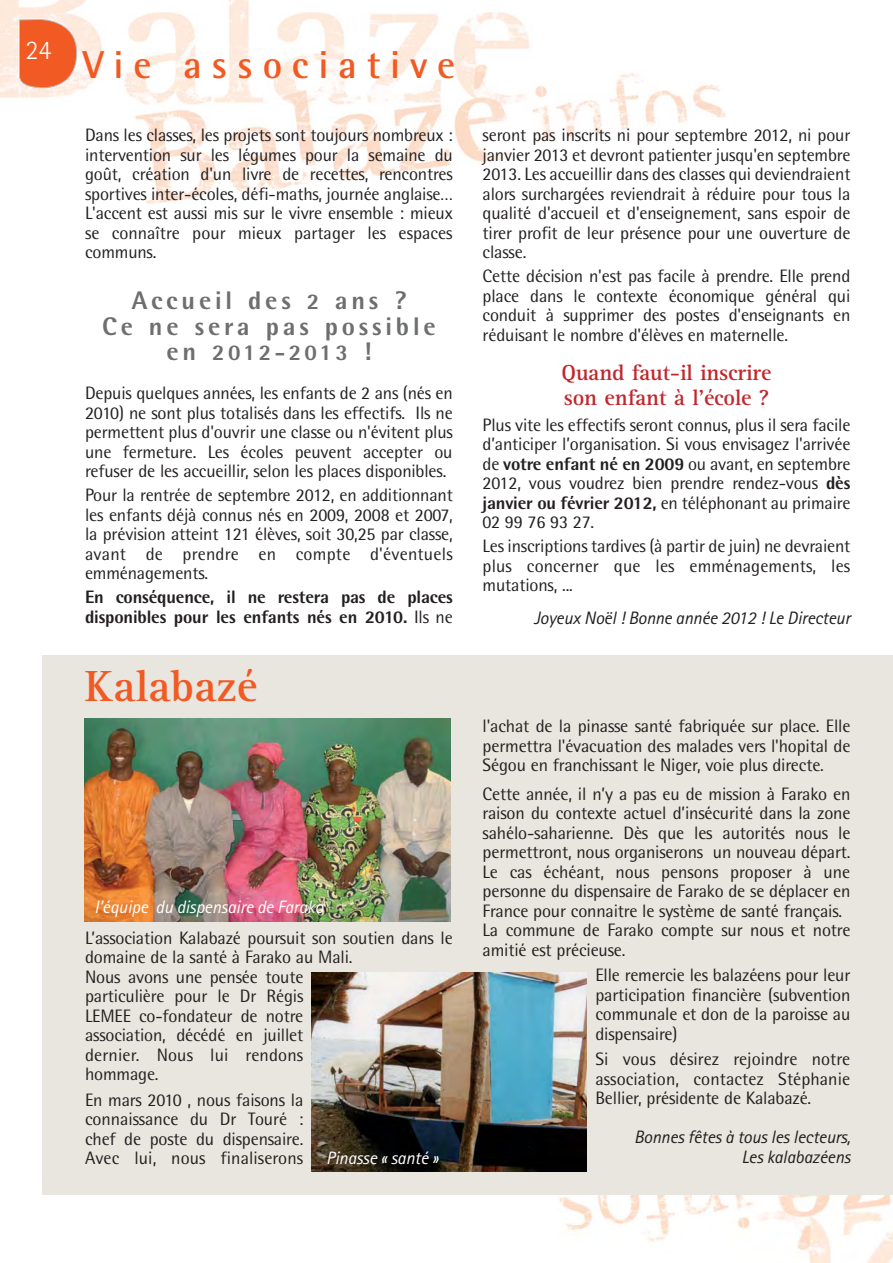
<style>
.page{position:relative;width:893px;height:1263px;background:#fff}
.page>*{position:absolute;margin:0;border:0;box-sizing:border-box;transform-origin:0 0}
.t1{font:700 45px "Rotis Serif";color:#f15a22}
.t2{font:700 39px "Rotis Semi Sans";letter-spacing:.25em;color:#f15a22}
.t3{font:300 27px "Rotis Sans Serif";color:#fff}
.t4{font:800 25.5px/25.5px "Rotis Semi Sans";letter-spacing:.15em;color:#6d6e70;text-align:center}
.t5{font:700 22.5px/25.5px "Rotis Serif";letter-spacing:-.01em;color:#c1272d}
.t6{font:800 22.5px "Rotis Semi Sans";letter-spacing:.15em;color:#6d6e70}
.t7{font:18px/19.5px "Rotis Semi Sans";letter-spacing:-.01em;color:#231f20;text-align:justify}
.t8{font:italic 18px/19.5px "Rotis Sans Serif";letter-spacing:-.01em;color:#231f20;text-align:right}
.t9{font:800 18px/19.5px "Rotis Semi Sans";letter-spacing:-.01em;color:#231f20}
.t10{font:italic 18px "Rotis Sans Serif";letter-spacing:-.01em;color:#fff}
.s1{font-size:22.5px}
.s2{font-size:25.5px}
.s3{font-weight:400}
.s4{font-weight:800}
</style>
<div class="page">
<img style="left:0;top:0;width:726px;height:204px">
<img style="left:556px;top:1194px;width:337px;height:69px">
<svg style="left:19px;top:19px;width:58px;height:69px;background:#ef7243"></svg>
<div style="left:43px;top:655px;width:850px;height:539px;background:#e9e6df"></div>
<img style="left:312px;top:973px;width:275px;height:198px">
<img style="left:84px;top:719px;width:367px;height:203px">
<h3 class="t3" style="left:26px;top:40px;width:27px">24</h3>
<h2 class="t2" style="left:83px;top:51px;width:374px">Vie associative</h2>
<p class="t7" style="left:85px;top:127px;width:369px">Dans les classes, les projets sont toujours nombreux : intervention sur les légumes pour la semaine du goût, création d'un livre de recettes, rencontres sportives inter-écoles, défi-maths, journée anglaise… L'accent est aussi mis sur le vivre ensemble : mieux se connaître pour mieux partager les espaces communs.</p>
<h3 class="t4" style="left:102px;top:291px;width:335px">Accueil des <span class="s1">2</span> ans ?<br>Ce ne sera pas possible</h3>
<p class="t6" style="left:166px;top:345px;width:207px"><span class="s2">en</span> 2012-2013 <span class="s2">!</span></p>
<p class="t7" style="left:85px;top:385px;width:369px">Depuis quelques années, les enfants de 2 ans (nés en 2010) ne sont plus totalisés dans les effectifs. Ils ne permettent plus d'ouvrir une classe ou n'évitent plus une fermeture. Les écoles peuvent accepter ou refuser de les accueillir, selon les places disponibles.</p>
<p class="t7" style="left:85px;top:487px;width:369px">Pour la rentrée de septembre 2012, en additionnant les enfants déjà connus nés en 2009, 2008 et 2007, la prévision atteint 121 élèves, soit 30,25 par classe, avant de prendre en compte d'éventuels emménagements.</p>
<p class="t9" style="left:85px;top:589px;width:369px">En conséquence, il ne restera pas de places disponibles pour les enfants nés en 2010. <span class="s3">Ils ne</span></p>
<h1 class="t1" style="left:85px;top:669px;width:174px">Kalabazé</h1>
<p class="t10" style="left:95px;top:901px;width:230px">l’équipe du dispensaire de Farako</p>
<p class="t7" style="left:85px;top:930px;width:369px;text-align:left">L’association Kalabazé poursuit son soutien dans le domaine de la santé à Farako au Mali.<br>Nous avons une pensée toute<br>particulière pour le Dr Régis<br>LEMEE co-fondateur de notre<br>association, décédé en juillet<br>dernier. Nous lui rendons<br>hommage.</p>
<p class="t7" style="left:85px;top:1092px;width:220px">En mars 2010 , nous faisons la connaissance du Dr Touré : chef de poste du dispensaire.<br>Avec lui, nous finaliserons</p>
<p class="t10" style="left:326px;top:1151px;width:114px">Pinasse « santé »</p>
<p class="t7" style="left:483px;top:127px;width:369px">seront pas inscrits ni pour septembre 2012, ni pour janvier 2013 et devront patienter jusqu'en septembre 2013. Les accueillir dans des classes qui deviendraient alors surchargées reviendrait à réduire pour tous la qualité d'accueil et d'enseignement, sans espoir de tirer profit de leur présence pour une ouverture de classe.</p>
<p class="t7" style="left:483px;top:268px;width:369px">Cette décision n'est pas facile à prendre. Elle prend place dans le contexte économique général qui conduit à supprimer des postes d'enseignants en réduisant le nombre d'élèves en maternelle.</p>
<p class="t5" style="left:562px;top:362px;width:211px">Quand faut-il inscrire son enfant à l'école ?</p>
<p class="t7" style="left:483px;top:417px;width:369px">Plus vite les effectifs seront connus, plus il sera facile d’anticiper l’organisation. Si vous envisagez l'arrivée de <span class="s4">votre enfant né en 2009</span> ou avant, en septembre 2012, vous voudrez bien prendre rendez-vous <span class="s4">dès janvier ou février 2012,</span> en téléphonant au primaire 02 99 76 93 27.</p>
<p class="t7" style="left:483px;top:538px;width:369px">Les inscriptions tardives (à partir de juin) ne devraient plus concerner que les emménagements, les mutations, ...</p>
<p class="t8" style="left:534px;top:610px;width:318px">Joyeux Noël ! Bonne année 2012 ! Le Directeur</p>
<p class="t7" style="left:483px;top:718px;width:369px">l'achat de la pinasse santé fabriquée sur place. Elle permettra l'évacuation des malades vers l'hopital de Ségou en franchissant le Niger, voie plus directe.</p>
<p class="t7" style="left:483px;top:786px;width:369px;text-align:left">Cette année, il n’y a pas eu de mission à Farako en raison du contexte actuel d’insécurité dans la zone sahélo-saharienne. Dès que les autorités nous le permettront, nous organiserons un nouveau départ.<br>Le cas échéant, nous pensons proposer à une personne du dispensaire de Farako de se déplacer en France pour connaitre le système de santé français.<br>La commune de Farako compte sur nous et notre amitié est précieuse.</p>
<p class="t7" style="left:595px;top:967px;width:257px">Elle remercie les balazéens pour leur participation financière (subvention communale et don de la paroisse au dispensaire)</p>
<p class="t7" style="left:595px;top:1051px;width:256px">Si vous désirez rejoindre notre association, contactez Stéphanie Bellier, présidente de Kalabazé.</p>
<p class="t8" style="left:634px;top:1129px;width:218px">Bonnes fêtes à tous les lecteurs,<br>Les kalabazéens</p>
</div>
